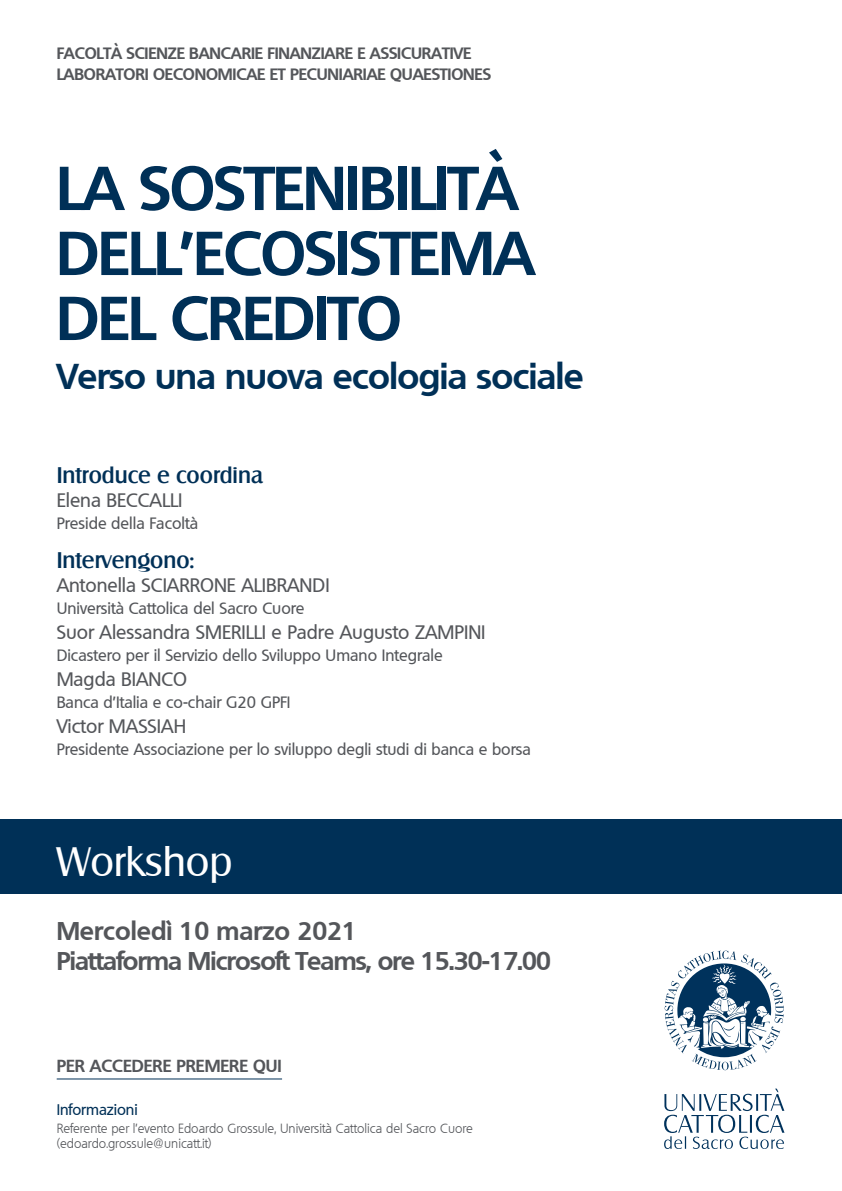
<style>
.page{position:relative;width:842px;height:1191px;background:#fff}
.page>*{position:absolute;margin:0;border:0;box-sizing:border-box;transform-origin:0 0}
.t1{font:700 60px/65px "Quebec";letter-spacing:-.015em;color:#003057}
.t2{font:40px "Salzburg";color:#fff}
.t3{font:700 35px "Quebec";letter-spacing:-.015em;color:#003057}
.t4{font:700 25px/30px "Quebec";letter-spacing:-.03em;color:#54565a}
.t5{font:500 22px "Salzburg";color:#003057}
.t6{font:500 19px "Quebec";color:#54565a}
.t7{font:700 17px "Quebec";color:#54565a}
.t8{font:500 16px "Quebec";color:#54565a}
.t9{font:700 16px/20.8px "Quebec";letter-spacing:-.01em;color:#54565a}
.t10{font:500 15px "Quebec";color:#003057}
.t11{font:300 13px/15px "Quebec";color:#54565a}
</style>
<div class="page">
<div style="left:0;top:819px;width:842px;height:75px;background:#003057"></div>
<svg style="left:664px;top:950px;width:120px;height:120px"></svg>
<svg style="left:664px;top:1088px;width:120px;height:61px"></svg>
<hr style="left:57px;top:1078px;width:225px;height:1px;background:#003057">
<p class="t9" style="left:57px;top:42px;width:436px">FACOLTÀ SCIENZE BANCARIE FINANZIARE E ASSICURATIVE<br>LABORATORI OECONOMICAE ET PECUNIARIAE QUAESTIONES</p>
<h1 class="t1" style="left:57px;top:154px;width:479px">LA SOSTENIBILITÀ<br>DELL’ECOSISTEMA<br>DEL CREDITO</h1>
<h3 class="t3" style="left:57px;top:353px;width:528px">Verso una nuova ecologia sociale</h3>
<h3 class="t5" style="left:57px;top:461px;width:208px">Introduce e coordina</h3>
<p class="t6" style="left:57px;top:488px;width:127px">Elena BECCALLI</p>
<p class="t8" style="left:57px;top:513px;width:143px">Preside della Facoltà</p>
<h3 class="t5" style="left:57px;top:546px;width:139px">Intervengono:</h3>
<p class="t6" style="left:57px;top:573px;width:274px">Antonella SCIARRONE ALIBRANDI</p>
<p class="t8" style="left:57px;top:598px;width:249px">Università Cattolica del Sacro Cuore</p>
<p class="t6" style="left:57px;top:620px;width:430px">Suor Alessandra SMERILLI e Padre Augusto ZAMPINI</p>
<p class="t8" style="left:57px;top:645px;width:388px">Dicastero per il Servizio dello Sviluppo Umano Integrale</p>
<p class="t6" style="left:57px;top:667px;width:132px">Magda BIANCO</p>
<p class="t8" style="left:57px;top:692px;width:235px">Banca d’Italia e co-chair G20 GPFI</p>
<p class="t6" style="left:57px;top:714px;width:131px">Victor MASSIAH</p>
<p class="t8" style="left:57px;top:739px;width:476px">Presidente Associazione per lo sviluppo degli studi di banca e borsa</p>
<h2 class="t2" style="left:57px;top:837px;width:177px">Workshop</h2>
<h3 class="t4" style="left:57px;top:915px;width:496px">Mercoledì 10 marzo 2021<br>Piattaforma Microsoft Teams, ore 15.30-17.00</h3>
<p class="t7" style="left:57px;top:1054px;width:227px">PER ACCEDERE PREMERE QUI</p>
<p class="t10" style="left:57px;top:1100px;width:83px">Informazioni</p>
<p class="t11" style="left:57px;top:1121px;width:418px">Referente per l’evento Edoardo Grossule, Università Cattolica del Sacro Cuore (edoardo.grossule@unicatt.it)</p>
</div>
